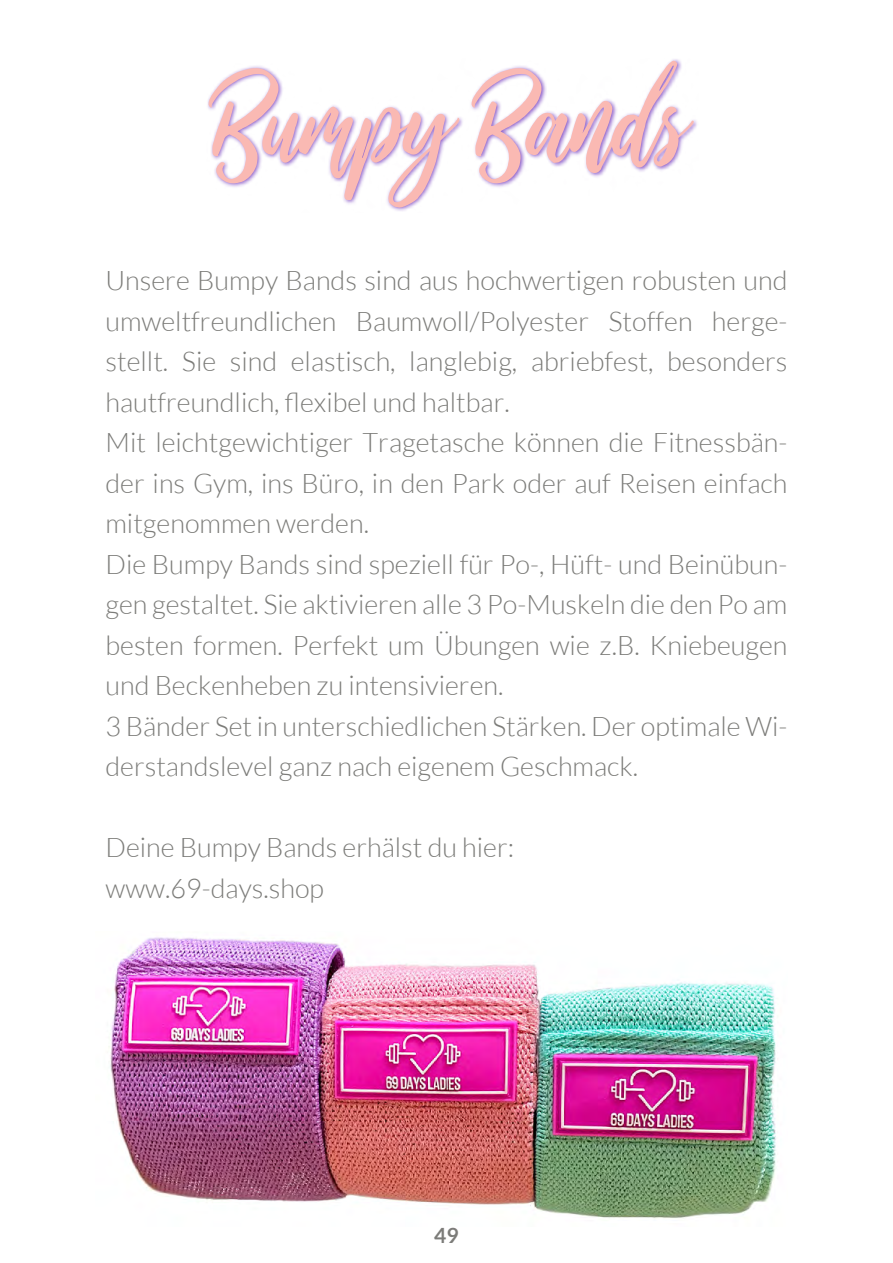
<style>
.page{position:relative;width:893px;height:1263px;background:#fff}
.page>*{position:absolute;margin:0;border:0;box-sizing:border-box;transform-origin:0 0}
.headline_wild_ones{font:102px "Wild Ones";color:#fab9b3}
.fließtext{font:300 27px/40.5px "Lato";color:#7c7c79;text-align:justify}
.überschrift_Lato_bol{font:700 21px "Lato";color:#7c7c79}
</style>
<div class="page">
<svg style="left:207px;top:59px;width:490px;height:152px"></svg>
<img style="left:109px;top:937px;width:667px;height:281px">
<p class="headline_wild_ones" style="left:211px;top:59px;width:472px">Bumpy Bands</p>
<p class="fließtext" style="left:106px;top:260px;width:683px">Unsere Bumpy Bands sind aus hochwertigen robusten und umweltfreundlichen Baumwoll/Polyester Stoffen herge&shy;stellt. Sie sind elastisch, langlebig, abriebfest, besonders hautfreundlich, flexibel und haltbar.</p>
<p class="fließtext" style="left:106px;top:422px;width:683px">Mit leichtgewichtiger Tragetasche können die Fitnessbän&shy;der ins Gym, ins Büro, in den Park oder auf Reisen einfach mitgenommen werden.</p>
<p class="fließtext" style="left:106px;top:544px;width:683px">Die Bumpy Bands sind speziell für Po-, Hüft- und Beinübun&shy;gen gestaltet. Sie aktivieren alle 3 Po-Muskeln die den Po am besten formen. Perfekt um Übungen wie z.B. Kniebeugen und Beckenheben zu intensivieren.</p>
<p class="fließtext" style="left:106px;top:706px;width:683px">3 Bänder Set in unterschiedlichen Stärken. Der optimale Wi&shy;derstandslevel ganz nach eigenem Geschmack.</p>
<p class="fließtext" style="left:106px;top:827px;width:410px">Deine Bumpy Bands erhälst du hier:</p>
<p class="fließtext" style="left:106px;top:868px;width:220px">www.69-days.shop</p>
<p class="überschrift_Lato_bol" style="left:434px;top:1223px;width:26px">49</p>
</div>
